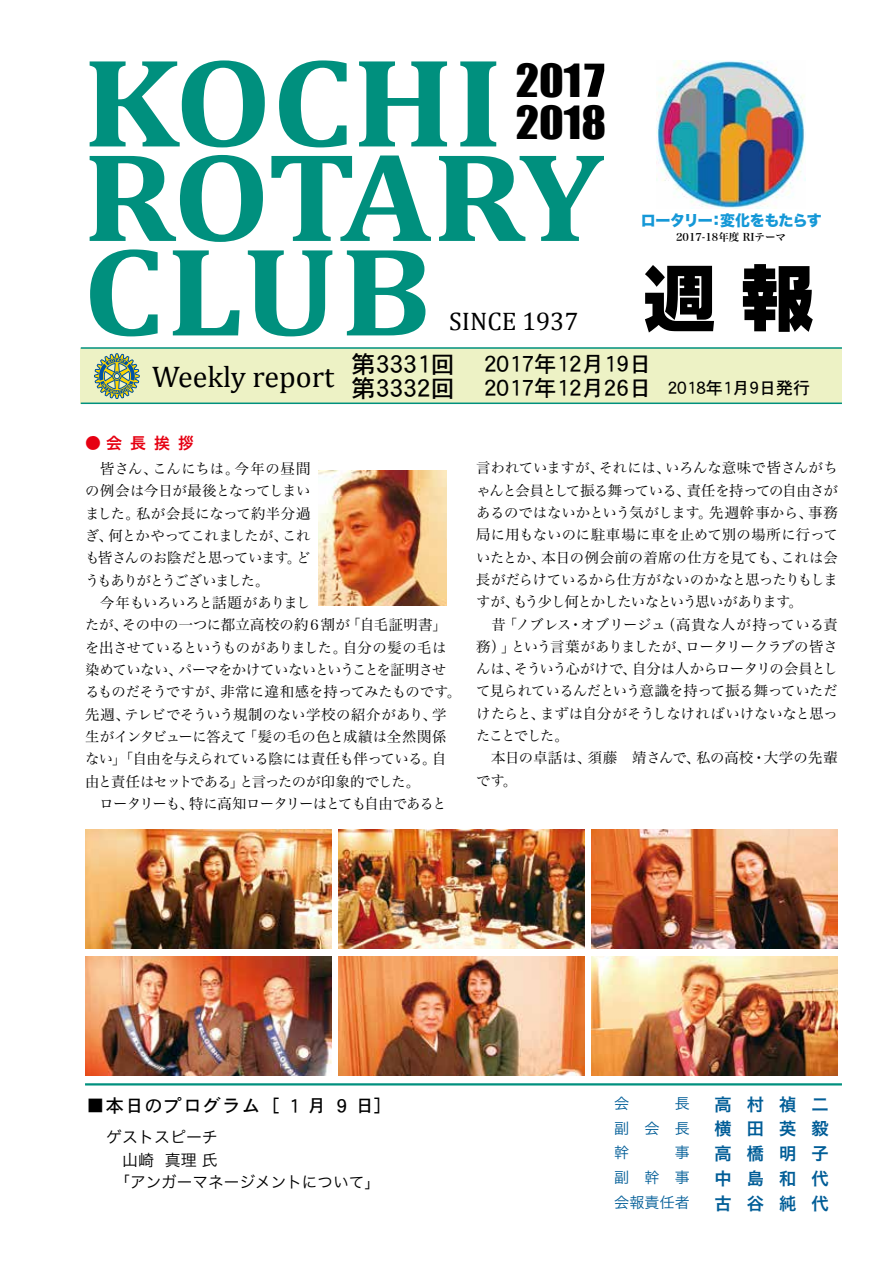
<style>
.page{position:relative;width:893px;height:1263px;background:#fff}
.page>*{position:absolute;margin:0;border:0;box-sizing:border-box;transform-origin:0 0}
.t1{font:700 127.5px/94.5px "Cambria";letter-spacing:-.005em;color:#00907e;scale:1.1 1}
.t2{font:73.5px "NIS S10 83 pv RKSJ H";color:#000}
.t3{font:42px/42px "Impact";color:#000;scale:1.1 1}
.t4{font:30px "Cambria";color:#000}
.t5{font:25.5px "Cambria";color:#000}
.t6{font:24.45px/23.4px "DFHS Gothic W5 MP RKSJ H";color:#000}
.t7{font:22.35px/24.5px "DFHS Gothic W5 MP RKSJ H";color:#000}
.t8{font:19.2px "DFHS Gothic W5 MP RKSJ H";color:#000}
.t9{font:18px "DFHS Gothic W5 MP RKSJ H";letter-spacing:.08em;color:#000}
.t10{font:17.25px/24.8px "Hira Kaku Pro W6";letter-spacing:.875em;color:#005d97;text-align:justify}
.t11{font:15.9px "Hira Kaku Pro N W3";color:#000}
.t12{font:15.9px "Hira Kaku Pro W6";color:#e60012}
.t13{font:15px/24.8px "Hira Kaku Pro W3";letter-spacing:.52em;color:#005d97;text-align:justify}
.t14{font:15px "Hira Kaku Std W8";letter-spacing:-.045em;color:#1598d7}
.t15{font:14.4px/22.4px "Hira Min Pro W3";letter-spacing:-.025em;color:#000}
.t16{font:10.5px "Hira Min Pro W6";color:#000}
.s1{font-size:16.95px}
.s2{font-size:19.2px}
</style>
<div class="page">
<div style="left:81px;top:348px;width:761px;height:55px;background:#edf2c5"></div>
<hr style="left:81px;top:347px;width:761px;height:2px;background:#00907e">
<hr style="left:81px;top:402px;width:761px;height:2px;background:#00907e">
<hr style="left:85px;top:1083px;width:757px;height:2px;background:#00907e">
<svg style="left:94px;top:353px;width:46px;height:46px"></svg>
<img style="left:656px;top:60px;width:150px;height:149px">
<img style="left:85px;top:829px;width:247px;height:119px">
<img style="left:85px;top:957px;width:247px;height:119px">
<img style="left:338px;top:829px;width:247px;height:119px">
<img style="left:338px;top:957px;width:247px;height:119px">
<img style="left:591px;top:829px;width:247px;height:119px">
<img style="left:591px;top:957px;width:247px;height:119px">
<img style="left:319px;top:470px;width:127px;height:136px">
<h1 class="t1" style="left:83px;top:53px;width:474px">KOCHI<br>ROTARY<br>CLUB</h1>
<h3 class="t4" style="left:152px;top:359px;width:183px">Weekly report</h3>
<h3 class="t3" style="left:516px;top:58px;width:84px">2017<br>2018</h3>
<p class="t14" style="left:641px;top:212px;width:182px">ロータリー：変化をもたらす</p>
<p class="t16" style="left:676px;top:228px;width:111px">2017-18年度 RIテーマ</p>
<h2 class="t2" style="left:642px;top:252px;width:173px">週報</h2>
<h3 class="t5" style="left:449px;top:306px;width:131px">SINCE 1937</h3>
<h3 class="t6" style="left:351px;top:353px;width:105px">第3331回第3332回</h3>
<h3 class="t7" style="left:484px;top:351px;width:328px">2017年12月19日<br>2017年12月26日 <span class="s1">2018年1月9日発行</span></h3>
<p class="t12" style="left:85px;top:429px;width:110px">● 会長挨拶</p>
<p class="t15" style="left:85px;top:456px;width:378px">　皆さん、こんにちは。今年の昼間<br>の例会は今日が最後となってしまい<br>ました。私が会長になって約半分過<br>ぎ、何とかやってこれましたが、これ<br>も皆さんのお陰だと思っています。ど<br>うもありがとうございました。<br>　今年もいろいろと話題がありまし<br>たが、その中の一つに都立高校の約６割が「自毛証明書」を出させているというものがありました。自分の髪の毛は染めていない、パーマをかけていないということを証明させるものだそうですが、非常に違和感を持ってみたものです。先週、テレビでそういう規制のない学校の紹介があり、学生がインタビューに答えて「髪の毛の色と成績は全然関係ない」「自由を与えられている陰には責任も伴っている。自由と責任はセットである」と言ったのが印象的でした。<br>　ロータリーも、特に高知ロータリーはとても自由であると</p>
<p class="t15" style="left:476px;top:455px;width:363px">言われていますが、それには、いろんな意味で皆さんがちゃんと会員として振る舞っている、責任を持っての自由さがあるのではないかという気がします。先週幹事から、事務局に用もないのに駐車場に車を止めて別の場所に行っていたとか、本日の例会前の着席の仕方を見ても、これは会長がだらけているから仕方がないのかなと思ったりもしますが、もう少し何とかしたいなという思いがあります。<br>　昔「ノブレス・オブリージュ（高貴な人が持っている責務）」という言葉がありましたが、ロータリークラブの皆さんは、そういう心がけで、自分は人からロータリの会員として見られているんだという意識を持って振る舞っていただけたらと、まずは自分がそうしなければいけないなと思ったことでした。<br>　本日の卓話は、須藤　靖さんで、私の高校・大学の先輩です。</p>
<p class="t9" style="left:86px;top:1097px;width:241px">■本日のプログラム［ 　月</p>
<h3 class="t8" style="left:289px;top:1096px;width:12px">1</h3>
<p class="t9" style="left:337px;top:1097px;width:57px"><span class="s2">9</span> 日］</p>
<p class="t11" style="left:106px;top:1123px;width:113px">ゲストスピーチ</p>
<p class="t11" style="left:106px;top:1145px;width:113px">　山崎 真理 氏</p>
<p class="t11" style="left:114px;top:1168px;width:267px">「アンガーマネージメントについて」</p>
<p class="t13" style="left:614px;top:1090px;width:16px">会</p>
<p class="t13" style="left:614px;top:1090px;width:77px;text-indent:61px">長副会長幹</p>
<p class="t13" style="left:614px;top:1139px;width:77px;text-indent:61px">事副幹事会報責任者</p>
<p class="t10" style="left:714px;top:1091px;width:116px">高村禎二横田英毅高橋明子中島和代古谷純代</p>
</div>
